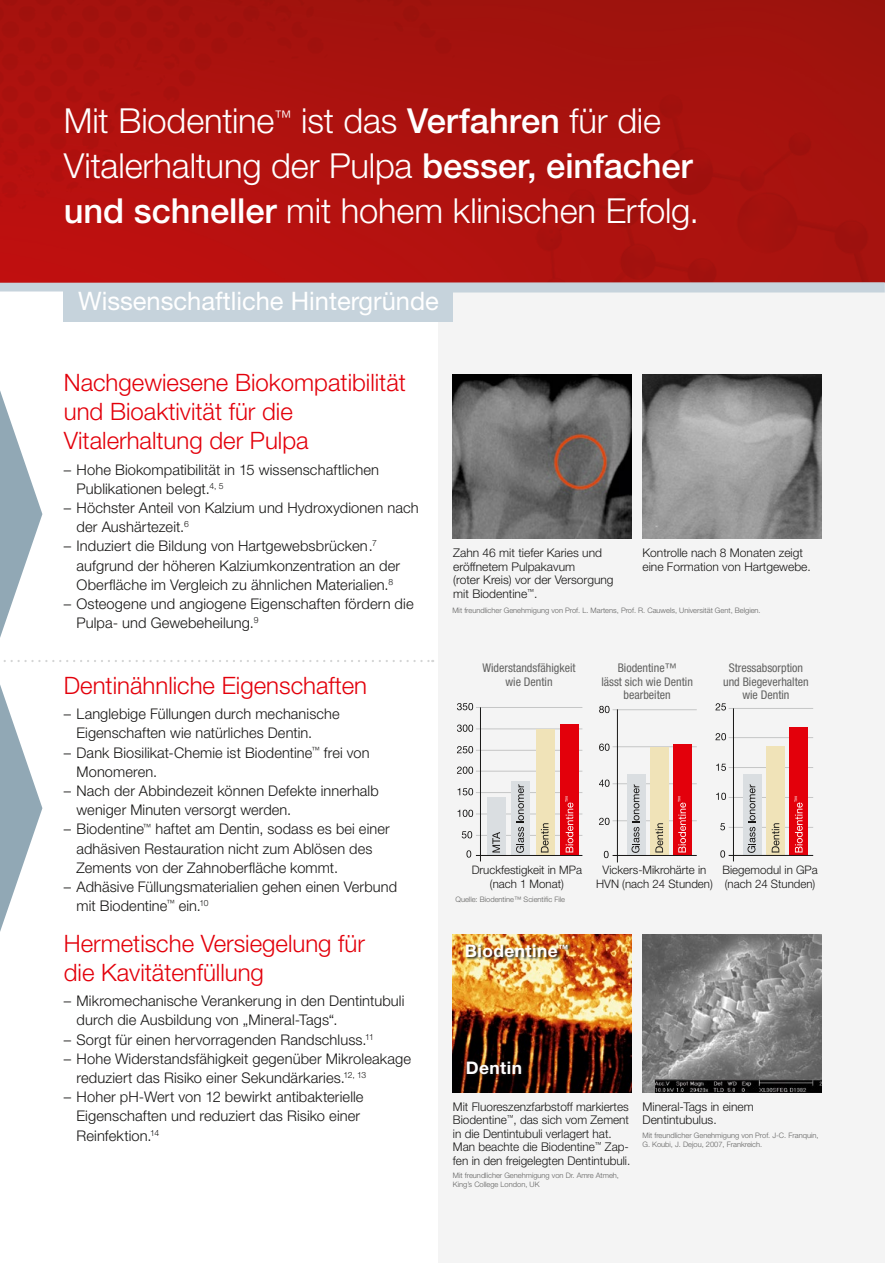
<style>
.page{position:relative;width:885px;height:1263px;background:#fff}
.page>*{position:absolute;margin:0;border:0;box-sizing:border-box;transform-origin:0 0}
.t1{font:300 34.5px/45px "Helvetica Neue LT Std";letter-spacing:-.005em;color:#fff}
.H4_weiss{font:25.5px "Helvetica Neue LT Std";color:#fff}
.t2{font:300 24px/28.8px "Helvetica Neue LT Std";color:#e3000b}
.t3{font:700 17.4px "Helvetica Neue LT Std";letter-spacing:.025em;color:#fff}
.t4{font:300 14.7px/19.2px "Helvetica Neue LT Std";letter-spacing:.005em;color:#181716}
.Bildunterschrift{font:300 12px/13.5px "Helvetica Neue LT Std";color:#181716}
.Grafik-H5{font:condensed 12px/13.5px "Helvetica Neue LT Std";color:#626261;text-align:center}
.Bildunterschrift_zen{font:300 11.7px/13.5px "Helvetica Neue LT Std";color:#181716;text-align:center}
.Copyright{font:300 7.5px/9px "Helvetica Neue LT Std";color:#626261}
.s1{font-weight:500}
</style>
<div class="page">
<div style="left:438px;top:292px;width:446px;height:971px;background:#f4f4f4"></div>
<div style="left:508px;top:0;width:376px;height:69px;background:#a1130d"></div>
<div style="left:508px;top:69px;width:376px;height:213px;background:#a8120e"></div>
<img style="left:0;top:0;width:508px;height:282px">
<img style="left:452px;top:935px;width:179px;height:158px">
<div style="left:466px;top:944px;width:105px;height:17px;background:#181716;opacity:.9"></div>
<div style="left:464px;top:1058px;width:61px;height:21px;background:#181716;opacity:.75"></div>
<img style="left:642px;top:935px;width:179px;height:158px">
<img style="left:655px;top:1080px;width:166px;height:13px">
<svg style="left:3px;top:660px;width:430px;height:2px"></svg>
<img style="left:642px;top:374px;width:179px;height:165px">
<img style="left:452px;top:374px;width:179px;height:165px">
<hr style="left:476px;top:835px;width:106px;height:1px;background:#c5c6c6">
<hr style="left:476px;top:771px;width:106px;height:1px;background:#c5c6c6">
<hr style="left:476px;top:792px;width:106px;height:1px;background:#c5c6c6">
<hr style="left:476px;top:814px;width:106px;height:1px;background:#c5c6c6">
<hr style="left:476px;top:750px;width:106px;height:1px;background:#c5c6c6">
<hr style="left:476px;top:707px;width:106px;height:1px;background:#c5c6c6">
<hr style="left:476px;top:728px;width:106px;height:1px;background:#c5c6c6">
<div style="left:487px;top:797px;width:19px;height:58px;background:#dadee1"></div>
<div style="left:511px;top:781px;width:19px;height:74px;background:#dadee1"></div>
<div style="left:535px;top:729px;width:19px;height:126px;background:#f0e3b8"></div>
<div style="left:560px;top:724px;width:18px;height:131px;background:#e3000b"></div>
<hr style="left:476px;top:855px;width:106px;height:1px;background:#181716">
<hr style="left:480px;top:707px;width:1px;height:154px;background:#181716">
<hr style="left:728px;top:827px;width:85px;height:1px;background:#c5c6c6">
<hr style="left:728px;top:737px;width:85px;height:1px;background:#c5c6c6">
<hr style="left:728px;top:767px;width:85px;height:1px;background:#c5c6c6">
<hr style="left:728px;top:797px;width:85px;height:1px;background:#c5c6c6">
<hr style="left:728px;top:708px;width:85px;height:1px;background:#c5c6c6">
<div style="left:743px;top:774px;width:18px;height:81px;background:#dadee1"></div>
<div style="left:766px;top:746px;width:18px;height:109px;background:#f0e3b8"></div>
<div style="left:789px;top:727px;width:18px;height:128px;background:#e3000b"></div>
<hr style="left:728px;top:855px;width:85px;height:1px;background:#181716">
<hr style="left:733px;top:708px;width:1px;height:153px;background:#181716">
<hr style="left:612px;top:820px;width:84px;height:1px;background:#c5c6c6">
<hr style="left:612px;top:709px;width:84px;height:1px;background:#c5c6c6">
<hr style="left:612px;top:746px;width:84px;height:1px;background:#c5c6c6">
<hr style="left:612px;top:783px;width:84px;height:1px;background:#c5c6c6">
<hr style="left:617px;top:709px;width:1px;height:153px;background:#181716">
<div style="left:627px;top:774px;width:18px;height:81px;background:#dadee1"></div>
<div style="left:650px;top:747px;width:18px;height:108px;background:#f0e3b8"></div>
<div style="left:673px;top:744px;width:18px;height:111px;background:#e3000b"></div>
<hr style="left:612px;top:855px;width:84px;height:1px;background:#181716">
<svg style="left:565px;top:796px;width:8px;height:56px"></svg>
<svg style="left:541px;top:823px;width:7px;height:29px"></svg>
<svg style="left:492px;top:832px;width:8px;height:20px"></svg>
<svg style="left:516px;top:784px;width:8px;height:69px"></svg>
<svg style="left:794px;top:796px;width:8px;height:56px"></svg>
<svg style="left:771px;top:823px;width:8px;height:29px"></svg>
<svg style="left:747px;top:784px;width:8px;height:69px"></svg>
<svg style="left:466px;top:850px;width:5px;height:8px"></svg>
<svg style="left:461px;top:831px;width:11px;height:7px"></svg>
<svg style="left:457px;top:810px;width:16px;height:7px"></svg>
<svg style="left:457px;top:788px;width:16px;height:7px"></svg>
<svg style="left:457px;top:766px;width:16px;height:8px"></svg>
<svg style="left:457px;top:746px;width:16px;height:7px"></svg>
<svg style="left:457px;top:724px;width:16px;height:8px"></svg>
<svg style="left:457px;top:703px;width:16px;height:7px"></svg>
<svg style="left:720px;top:850px;width:5px;height:8px"></svg>
<svg style="left:720px;top:823px;width:5px;height:7px"></svg>
<svg style="left:716px;top:793px;width:10px;height:7px"></svg>
<svg style="left:716px;top:764px;width:10px;height:7px"></svg>
<svg style="left:715px;top:733px;width:11px;height:7px"></svg>
<svg style="left:715px;top:703px;width:11px;height:7px"></svg>
<svg style="left:631px;top:784px;width:8px;height:69px"></svg>
<svg style="left:655px;top:823px;width:8px;height:29px"></svg>
<svg style="left:677px;top:796px;width:9px;height:56px"></svg>
<svg style="left:603px;top:851px;width:5px;height:7px"></svg>
<svg style="left:599px;top:818px;width:10px;height:7px"></svg>
<svg style="left:599px;top:779px;width:10px;height:8px"></svg>
<svg style="left:599px;top:743px;width:10px;height:8px"></svg>
<svg style="left:599px;top:706px;width:10px;height:7px"></svg>
<svg style="left:0;top:391px;width:42px;height:247px"></svg>
<svg style="left:0;top:685px;width:42px;height:247px"></svg>
<svg style="left:0;top:282px;width:884px;height:40px"></svg>
<div style="left:64px;top:289px;width:389px;height:33px;background:#c6d3dc"></div>
<h3 class="t1" style="left:64px;top:98px;width:636px">Mit Biodentine<sup>™</sup> ist das <span class="s1">Verfahren</span> für die<br>Vitalerhaltung der Pulpa <span class="s1">besser, einfacher und schneller</span> mit hohem klinischen Erfolg.</h3>
<p class="H4_weiss" style="left:78px;top:285px;width:362px">Wissenschaftliche Hintergründe</p>
<h5 class="t2" style="left:64px;top:368px;width:343px">Nachgewiesene Biokompatibilität und Bioaktivität für die<br>Vitalerhaltung der Pulpa</h5>
<p class="t4" style="left:77px;top:459px;width:304px;text-indent:-13px">– Hohe Biokompatibilität in 15 wissenschaftlichen<br>Publikationen belegt.<sup>4,</sup> <sup>5</sup></p>
<p class="t4" style="left:77px;top:498px;width:343px;text-indent:-13px">– Höchster Anteil von Kalzium und Hydroxydionen nach der Aushärtezeit.<sup>6</sup></p>
<p class="t4" style="left:77px;top:536px;width:325px;text-indent:-13px">– Induziert die Bildung von Hartgewebsbrücken.<sup>7 </sup>aufgrund der höheren Kalziumkonzentration an der<br>Oberfläche im Vergleich zu ähnlichen Materialien.<sup>8</sup></p>
<p class="t4" style="left:77px;top:594px;width:338px;text-indent:-13px">– Osteogene und angiogene Eigenschaften fördern die<br>Pulpa- und Gewebeheilung.<sup>9</sup></p>
<p class="Bildunterschrift" style="left:453px;top:546px;width:162px">Zahn 46 mit tiefer Karies und eröffnetem Pulpakavum<br>(roter Kreis) vor der Versorgung mit Biodentine<sup>™</sup>.</p>
<p class="Bildunterschrift" style="left:642px;top:546px;width:170px">Kontrolle nach 8 Monaten zeigt eine Formation von Hartgewebe.</p>
<p class="Copyright" style="left:452px;top:605px;width:310px">Mit freundlicher Genehmigung von Prof. L. Martens, Prof. R. Cauwels, Universität Gent, Belgien.</p>
<p class="Grafik-H5" style="left:482px;top:661px;width:95px">Widerstandsfähigkeit wie Dentin</p>
<p class="Grafik-H5" style="left:601px;top:661px;width:93px">Biodentine™<br>lässt sich wie Dentin bearbeiten</p>
<p class="Grafik-H5" style="left:723px;top:661px;width:87px">Stressabsorption und Biegeverhalten wie Dentin</p>
<h5 class="t2" style="left:64px;top:670px;width:305px">Dentinähnliche Eigenschaften</h5>
<p class="t4" style="left:77px;top:704px;width:264px;text-indent:-13px">– Langlebige Füllungen durch mechanische<br>Eigenschaften wie natürliches Dentin.</p>
<p class="t4" style="left:77px;top:742px;width:294px;text-indent:-13px">– Dank Biosilikat-Chemie ist Biodentine<sup>™</sup> frei von<br>Monomeren.</p>
<p class="t4" style="left:77px;top:781px;width:303px;text-indent:-13px">– Nach der Abbindezeit können Defekte innerhalb weniger Minuten versorgt werden.</p>
<p class="t4" style="left:77px;top:819px;width:314px;text-indent:-13px">– Biodentine<sup>™</sup> haftet am Dentin, sodass es bei einer adhäsiven Restauration nicht zum Ablösen des<br>Zements von der Zahnoberfläche kommt.</p>
<p class="t4" style="left:77px;top:877px;width:322px;text-indent:-13px">– Adhäsive Füllungsmaterialien gehen einen Verbund mit Biodentine<sup>™</sup> ein.<sup>10</sup></p>
<h5 class="t2" style="left:64px;top:928px;width:302px">Hermetische Versiegelung für die Kavitätenfüllung</h5>
<p class="t4" style="left:77px;top:991px;width:329px;text-indent:-13px">– Mikromechanische Verankerung in den Dentintubuli durch die Ausbildung von „Mineral-Tags“.</p>
<p class="t4" style="left:64px;top:1029px;width:311px">– Sorgt für einen hervorragenden Randschluss.<sup>11</sup></p>
<p class="t4" style="left:77px;top:1049px;width:336px;text-indent:-13px">– Hohe Widerstandsfähigkeit gegenüber Mikroleakage reduziert das Risiko einer Sekundärkaries.<sup>12,</sup> <sup>13</sup></p>
<p class="t4" style="left:77px;top:1087px;width:288px;text-indent:-13px">– Hoher pH-Wert von 12 bewirkt antibakterielle<br>Eigenschaften und reduziert das Risiko einer<br>Reinfektion.<sup>14</sup></p>
<p class="Bildunterschrift" style="left:453px;top:1099px;width:179px">Mit Fluoreszenzfarbstoff markiertes Biodentine<sup>™</sup>, das sich vom Zement in die Dentintubuli verlagert hat.<br>Man beachte die Biodentine<sup>™</sup> Zap&shy;fen in den freigelegten Dentintubuli.</p>
<p class="Copyright" style="left:453px;top:1171px;width:168px">Mit freundlicher Genehmigung von Dr. Amre Atmeh,<br>King’s College London, UK</p>
<p class="Bildunterschrift_zen" style="left:471px;top:863px;width:112px">Druckfestigkeit in MPa (nach 1 Monat)</p>
<p class="Bildunterschrift_zen" style="left:596px;top:863px;width:118px">Vickers-Mikrohärte in<br>HVN (nach 24 Stunden)</p>
<p class="Bildunterschrift_zen" style="left:722px;top:863px;width:97px;text-align:left">Biegemodul in GPa (nach 24 Stunden)</p>
<p class="Copyright" style="left:455px;top:895px;width:111px">Quelle: Biodentine™ Scientific File</p>
<p class="t3" style="left:465px;top:940px;width:105px">Biodentine<sup>™</sup></p>
<p class="t3" style="left:466px;top:1057px;width:58px">Dentin</p>
<p class="Bildunterschrift" style="left:642px;top:1099px;width:113px">Mineral-Tags in einem<br>Dentintubulus.</p>
<p class="Copyright" style="left:642px;top:1130px;width:178px">Mit freundlicher Genehmigung von Prof. J-C. Franquin,<br>G. Koubi, J. Dejou, 2007, Frankreich.</p>
</div>
